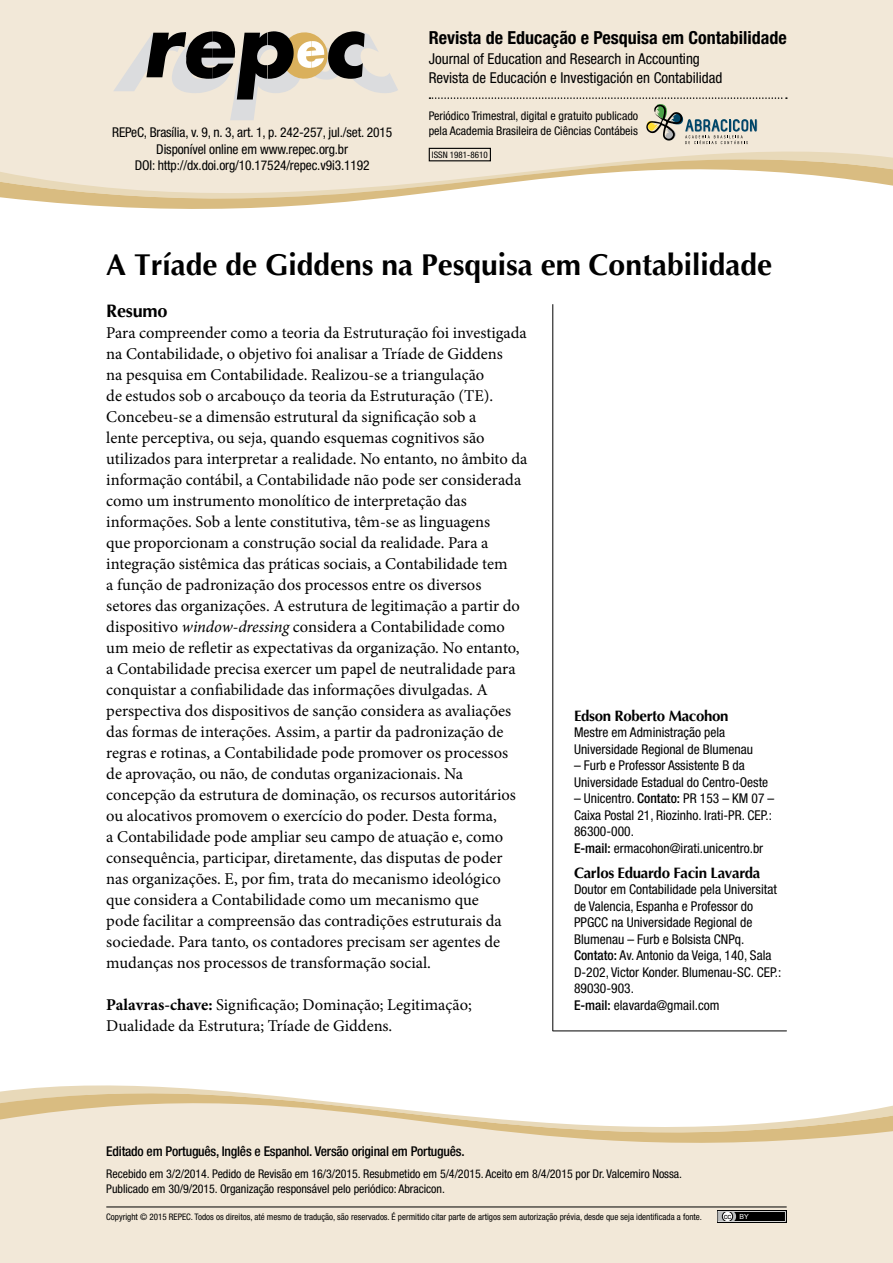
<style>
.page{position:relative;width:893px;height:1263px;background:#fff}
.page>*{position:absolute;margin:0;border:0;box-sizing:border-box;transform-origin:0 0}
.t1{font:700 30px "Optima";color:#000}
.t2{font:700 condensed 18px "Helvetica Neue LT Pro";color:#000}
.t3{font:700 18px "Optima";letter-spacing:-.01em;color:#000}
.t4{font:16.5px/21px "Minion Pro";color:#000}
.t5{font:condensed 15px/19.5px "Helvetica Neue LT Std";color:#000}
.t6{font:700 15px "Optima";letter-spacing:-.02em;color:#000}
.t7{font:condensed 13.5px/16.5px "Helvetica Neue LT Std";color:#000}
.t8{font:condensed 13.5px/16.5px "Helvetica Neue LT Pro";letter-spacing:-.01em;color:#000;text-align:center}
.t9{font:500 condensed 13.5px "Helvetica Neue LT Std";letter-spacing:-.015em;color:#000}
.t10{font:condensed 12px/15px "Helvetica Neue LT Std";letter-spacing:-.005em;color:#000}
.t11{font:condensed 9px "Helvetica Neue LT Std";color:#000}
.t12{font:7.5px "Arial";color:#000}
.s1{font-style:italic}
.s2{font-weight:700}
.s3{font-weight:500}
.s4{font-size:7.05px;color:#fff}
</style>
<div class="page">
<div style="left:0;top:0;width:893px;height:125px;background:#f2e8d8"></div>
<div style="left:0;top:1179px;width:893px;height:84px;background:#f2e8d8"></div>
<svg style="left:0;top:127px;width:893px;height:82px;fill:#f2e8d8"></svg>
<svg style="left:0;top:1085px;width:893px;height:94px;fill:#f2e8d8"></svg>
<hr style="left:106px;top:1206px;width:681px;height:1px;background:#000">
<div style="left:717px;top:1210px;width:70px;height:13px;background:#000"></div>
<svg style="left:718px;top:1211px;width:68px;height:11px"></svg>
<svg style="left:113px;top:30px;width:285px;height:90px;background:#b7b0a5"></svg>
<div style="left:429px;top:148px;width:62px;height:13px;border:1px solid #000"></div>
<svg style="left:429px;top:97px;width:358px;height:47px;background:#e1dacb"></svg>
<hr style="left:552px;top:304px;width:1px;height:727px;background:#000">
<hr style="left:553px;top:1030px;width:233px;height:1px;background:#000">
<p class="t8" style="left:112px;top:124px;width:282px">REPeC, Brasília, v. 9, n. 3, art. 1, p. 242-257, jul./set. 2015<br>Disponível online em www.repec.org.br<br>DOI: http://dx.doi.org/10.17524/repec.v9i3.1192</p>
<p class="t2" style="left:429px;top:27px;width:359px">Revista de Educação e Pesquisa em Contabilidade</p>
<p class="t5" style="left:429px;top:49px;width:295px">Journal of Education and Research in Accounting<br>Revista de Educación e Investigación en Contabilidad</p>
<p class="t10" style="left:429px;top:108px;width:211px">Periódico Trimestral, digital e gratuito publicado pela Academia Brasileira de Ciências Contábeis</p>
<p class="t11" style="left:432px;top:149px;width:57px">ISSN 1981-8610</p>
<h1 class="t1" style="left:106px;top:245px;width:667px">A Tríade de Giddens na Pesquisa em Contabilidade</h1>
<p class="t3" style="left:106px;top:299px;width:63px">Resumo</p>
<p class="t4" style="left:106px;top:322px;width:423px">Para compreender como a teoria da Estruturação foi investigada na Contabilidade, o objetivo foi analisar a Tríade de Giddens<br>na pesquisa em Contabilidade. Realizou-se a triangulação<br>de estudos sob o arcabouço da teoria da Estruturação (TE).<br>Concebeu-se a dimensão estrutural da significação sob a<br>lente perceptiva, ou seja, quando esquemas cognitivos são utilizados para interpretar a realidade. No entanto, no âmbito da informação contábil, a Contabilidade não pode ser considerada como um instrumento monolítico de interpretação das informações. Sob a lente constitutiva, têm-se as linguagens<br>que proporcionam a construção social da realidade. Para a integração sistêmica das práticas sociais, a Contabilidade tem<br>a função de padronização dos processos entre os diversos setores das organizações. A estrutura de legitimação a partir do dispositivo <span class="s1">window-dressing</span> considera a Contabilidade como um meio de refletir as expectativas da organização. No entanto, a Contabilidade precisa exercer um papel de neutralidade para conquistar a confiabilidade das informações divulgadas. A perspectiva dos dispositivos de sanção considera as avaliações das formas de interações. Assim, a partir da padronização de regras e rotinas, a Contabilidade pode promover os processos de aprovação, ou não, de condutas organizacionais. Na concepção da estrutura de dominação, os recursos autoritários ou alocativos promovem o exercício do poder. Desta forma,<br>a Contabilidade pode ampliar seu campo de atuação e, como consequência, participar, diretamente, das disputas de poder nas organizações. E, por fim, trata do mecanismo ideológico que considera a Contabilidade como um mecanismo que<br>pode facilitar a compreensão das contradições estruturais da sociedade. Para tanto, os contadores precisam ser agentes de mudanças nos processos de transformação social.</p>
<p class="t4" style="left:106px;top:994px;width:367px"><span class="s2">Palavras-chave:</span> Significação; Dominação; Legitimação;<br>Dualidade da Estrutura; Tríade de Giddens.</p>
<p class="t9" style="left:106px;top:1143px;width:360px">Editado em Português, Inglês e Espanhol. Versão original em Português.</p>
<p class="t6" style="left:574px;top:706px;width:156px">Edson Roberto Macohon</p>
<p class="t7" style="left:574px;top:724px;width:180px">Mestre em Administração pela<br>Universidade Regional de Blumenau</p>
<p class="t7" style="left:574px;top:757px;width:196px">– Furb e Professor Assistente B da<br>Universidade Estadual do Centro-Oeste</p>
<p class="t7" style="left:574px;top:790px;width:202px">– Unicentro. <span class="s3">Contato:</span> PR 153 – KM 07 – Caixa Postal 21, Riozinho. Irati-PR. CEP.:<br>86300-000.<br><span class="s3">E-mail:</span> ermacohon@irati.unicentro.br</p>
<p class="t6" style="left:574px;top:863px;width:188px">Carlos Eduardo Facin Lavarda</p>
<p class="t7" style="left:574px;top:881px;width:209px">Doutor em Contabilidade pela Universitat de Valencia, Espanha e Professor do PPGCC na Universidade Regional de Blumenau – Furb e Bolsista CNPq.<br><span class="s3">Contato:</span> Av. Antonio da Veiga, 140, Sala D-202, Victor Konder. Blumenau-SC. CEP.:<br>89030-903.<br><span class="s3">E-mail:</span> elavarda@gmail.com</p>
<p class="t10" style="left:106px;top:1166px;width:577px">Recebido em 3/2/2014. Pedido de Revisão em 16/3/2015. Resubmetido em 5/4/2015. Aceito em 8/4/2015 por Dr. Valcemiro Nossa.<br>Publicado em 30/9/2015. Organização responsável pelo periódico: Abracicon.</p>
<p class="t11" style="left:106px;top:1212px;width:597px">Copyright © 2015 REPEC. Todos os direitos, até mesmo de tradução, são reservados. É permitido citar parte de artigos sem autorização prévia, desde que seja identificada a fonte.</p>
<p class="t12" style="left:724px;top:1211px;width:27px">cc <span class="s4">BY</span></p>
</div>
